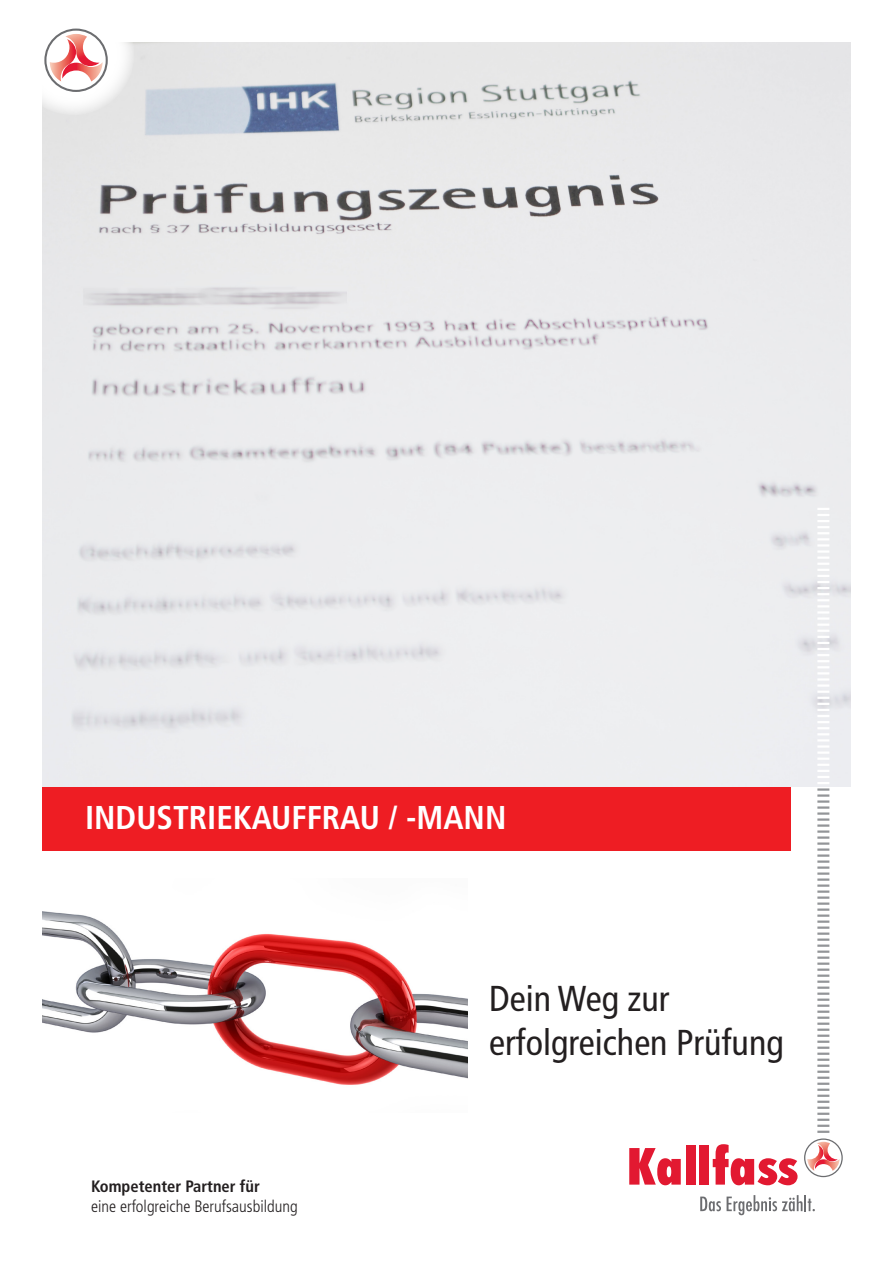
<style>
.page{position:relative;width:893px;height:1263px;background:#fff}
.page>*{position:absolute;margin:0;border:0;box-sizing:border-box;transform-origin:0 0}
.t1{font:condensed 36px "Frutiger LT Std";color:#231f20}
.t2{font:700 condensed 33px "Frutiger LT Std";color:#fff}
.t3{font:300 condensed 16.5px "Frutiger LT Std";color:#231f20}
.t4{font:700 condensed 16.5px "Frutiger LT Std";color:#231f20}
</style>
<div class="page">
<img style="left:43px;top:43px;width:807px;height:744px">
<svg style="left:42px;top:28px;width:93px;height:87px"></svg>
<div style="left:43px;top:787px;width:748px;height:63px;background:#ee1d23"></div>
<svg style="left:629px;top:1148px;width:52px;height:37px"></svg>
<div style="left:686px;top:1145px;width:9px;height:39px;background:#e21931"></div>
<div style="left:700px;top:1145px;width:9px;height:39px;background:#e21931"></div>
<svg style="left:713px;top:1144px;width:84px;height:41px"></svg>
<svg style="left:804px;top:508px;width:38px;height:669px"></svg>
<svg style="left:700px;top:1196px;width:21px;height:15px"></svg>
<svg style="left:727px;top:1195px;width:88px;height:20px"></svg>
<img style="left:43px;top:911px;width:425px;height:174px">
<p class="t2" style="left:85px;top:798px;width:423px">INDUSTRIEKAUFFRAU / -MANN</p>
<p class="t4" style="left:91px;top:1177px;width:170px">Kompetenter Partner für</p>
<p class="t3" style="left:91px;top:1197px;width:208px">eine erfolgreiche Berufsausbildung</p>
<p class="t1" style="left:489px;top:978px;width:182px">Dein Weg zur</p>
<p class="t1" style="left:489px;top:1021px;width:296px">erfolgreichen Prüfung</p>
</div>
